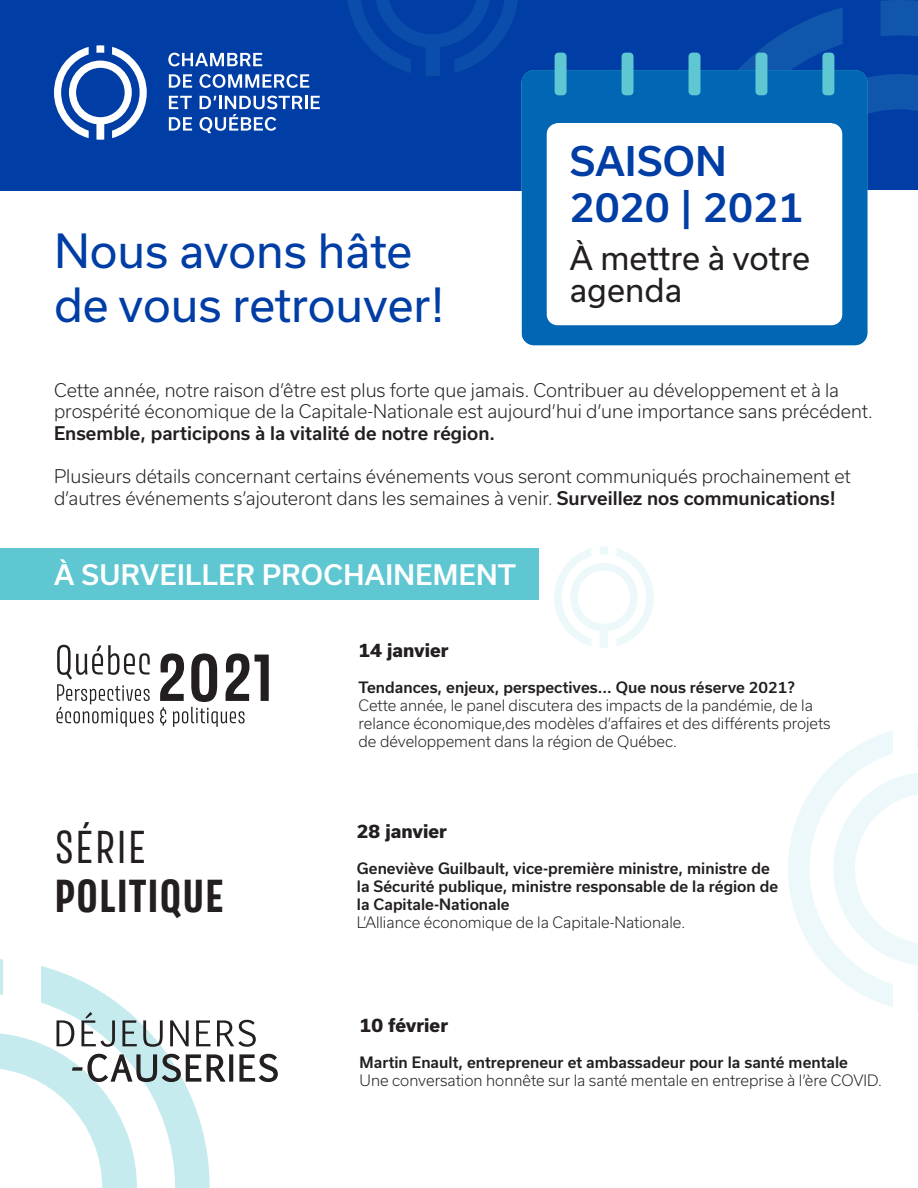
<style>
.page{position:relative;width:918px;height:1188px;background:#fff}
.page>*{position:absolute;margin:0;border:0;box-sizing:border-box;transform-origin:0 0}
.t1{font:45px "Usual";color:#003da5}
.t2{font:700 41.25px "Avory I Latn";letter-spacing:.02em;color:#231f20}
.t3{font:41.25px "Avory I Latn";letter-spacing:.02em;color:#231f20}
.t4{font:500 39px "Usual";color:#003da5}
.t5{font:31.5px/31.5px "Usual";color:#231f20}
.t6{font:500 27px "Usual";letter-spacing:.015em;color:#fff}
.t7{font:300 18px/21.6px "Usual";color:#231f20}
.t8{font:800 18px "Usual";color:#231f20}
.t9{font:300 15px/18px "Usual";color:#231f20}
.t10{font:500 15px "Usual";color:#231f20}
.s1{font-weight:500}
</style>
<div class="page">
<div style="left:0;top:0;width:918px;height:190px;background:#003da5"></div>
<svg style="left:674px;top:0;width:244px;height:346px"></svg>
<svg style="left:348px;top:0;width:170px;height:76px"></svg>
<div style="left:679px;top:190px;width:239px;height:292px;background:#fff"></div>
<div style="left:522px;top:70px;width:345px;height:275px;background:#0166b3"></div>
<div style="left:547px;top:123px;width:295px;height:202px;background:#fff;border-radius:11px"></div>
<div style="left:689px;top:53px;width:11px;height:42px;background:#5ec7d1;border-radius:4px"></div>
<div style="left:755px;top:53px;width:12px;height:42px;background:#5ec7d1;border-radius:4px"></div>
<div style="left:822px;top:53px;width:12px;height:42px;background:#5ec7d1;border-radius:4px"></div>
<div style="left:622px;top:53px;width:12px;height:42px;background:#5ec7d1;border-radius:4px"></div>
<div style="left:555px;top:53px;width:12px;height:42px;background:#5ec7d1;border-radius:4px"></div>
<svg style="left:0;top:959px;width:210px;height:229px"></svg>
<svg style="left:554px;top:547px;width:100px;height:101px"></svg>
<svg style="left:54px;top:45px;width:93px;height:95px"></svg>
<svg style="left:168px;top:53px;width:94px;height:13px"></svg>
<svg style="left:169px;top:74px;width:23px;height:14px"></svg>
<svg style="left:200px;top:74px;width:109px;height:14px"></svg>
<svg style="left:169px;top:96px;width:23px;height:13px"></svg>
<svg style="left:169px;top:117px;width:23px;height:14px"></svg>
<svg style="left:200px;top:96px;width:120px;height:37px"></svg>
<svg style="left:788px;top:726px;width:130px;height:285px"></svg>
<svg style="left:57px;top:1020px;width:17px;height:26px"></svg>
<svg style="left:82px;top:1012px;width:33px;height:35px"></svg>
<svg style="left:122px;top:1020px;width:15px;height:26px"></svg>
<svg style="left:143px;top:1020px;width:20px;height:27px"></svg>
<svg style="left:170px;top:1020px;width:19px;height:26px"></svg>
<svg style="left:196px;top:1020px;width:14px;height:26px"></svg>
<svg style="left:217px;top:1020px;width:39px;height:27px"></svg>
<div style="left:72px;top:1067px;width:11px;height:4px;border:1px solid #231f20"></div>
<svg style="left:73px;top:1053px;width:153px;height:30px"></svg>
<div style="left:229px;top:1054px;width:4px;height:28px;border:1px solid #231f20"></div>
<svg style="left:239px;top:1053px;width:39px;height:29px"></svg>
<svg style="left:57px;top:645px;width:97px;height:82px"></svg>
<svg style="left:160px;top:653px;width:89px;height:74px"></svg>
<svg style="left:255px;top:655px;width:14px;height:46px"></svg>
<div style="left:0;top:549px;width:539px;height:51px;background:#5ec7d1"></div>
<p class="t1" style="left:54px;top:225px;width:360px">Nous avons hâte</p>
<p class="t1" style="left:54px;top:279px;width:393px">de vous retrouver!</p>
<p class="t4" style="left:570px;top:138px;width:159px">SAISON</p>
<p class="t4" style="left:570px;top:185px;width:235px">2020 | 2021</p>
<p class="t5" style="left:570px;top:243px;width:242px">À mettre à votre agenda</p>
<p class="t7" style="left:54px;top:379px;width:820px">Cette année, notre raison d’être est plus forte que jamais. Contribuer au développement et à la prospérité économique de la Capitale-Nationale est aujourd’hui d’une importance sans précédent.<br><span class="s1">Ensemble, participons à la vitalité de notre région.</span></p>
<p class="t7" style="left:54px;top:466px;width:798px">Plusieurs détails concernant certains événements vous seront communiqués prochainement et d’autres événements s’ajouteront dans les semaines à venir. <span class="s1">Surveillez nos communications!</span></p>
<p class="t6" style="left:54px;top:560px;width:464px">À SURVEILLER PROCHAINEMENT</p>
<p class="t3" style="left:54px;top:821px;width:94px">SÉRIE</p>
<p class="t2" style="left:54px;top:869px;width:171px">POLITIQUE</p>
<p class="t8" style="left:359px;top:640px;width:91px">14 janvier</p>
<p class="t10" style="left:359px;top:679px;width:438px">Tendances, enjeux, perspectives... Que nous réserve 2021?</p>
<p class="t9" style="left:359px;top:697px;width:474px">Cette année, le panel discutera des impacts de la pandémie, de la relance économique,des modèles d’affaires et des différents projets de développement dans la région de Québec.</p>
<p class="t8" style="left:357px;top:821px;width:91px">28 janvier</p>
<p class="t10" style="left:357px;top:860px;width:414px">Geneviève Guilbault, vice-première ministre, ministre de</p>
<p class="t10" style="left:357px;top:878px;width:423px">la Sécurité publique, ministre responsable de la région de</p>
<p class="t10" style="left:357px;top:896px;width:154px">la Capitale-Nationale</p>
<p class="t9" style="left:357px;top:914px;width:330px">L’Alliance économique de la Capitale-Nationale.</p>
<p class="t8" style="left:360px;top:1015px;width:90px">10 février</p>
<p class="t10" style="left:360px;top:1054px;width:490px">Martin Enault, entrepreneur et ambassadeur pour la santé mentale</p>
<p class="t9" style="left:360px;top:1071px;width:524px">Une conversation honnête sur la santé mentale en entreprise à l’ère COVID.</p>
</div>
